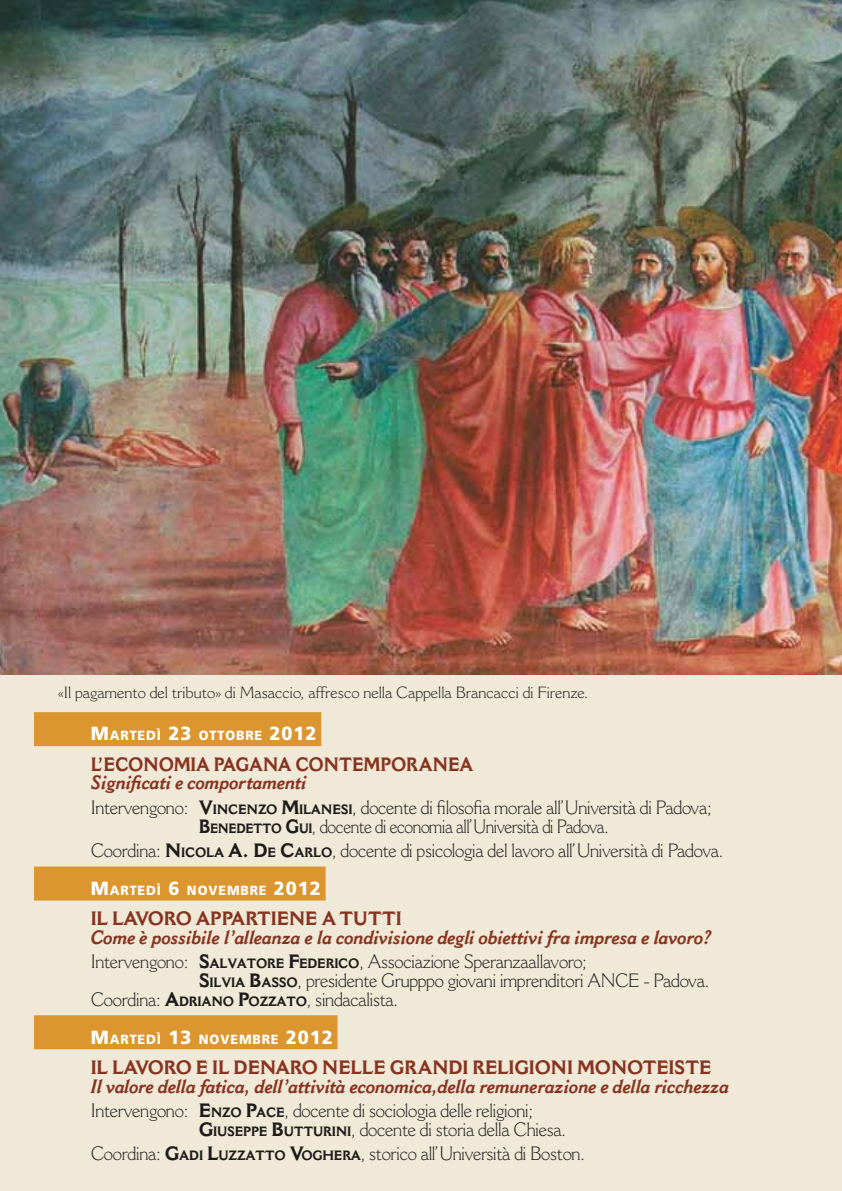
<style>
.page{position:relative;width:842px;height:1191px;background:#f0e9d7}
.page>*{position:absolute;margin:0;border:0;box-sizing:border-box;transform-origin:0 0}
.t1{font:300 19px/24.4px "Cantoria MT Std";letter-spacing:-.015em;color:#1c1b1a;scale:.95 1}
.t2{font:italic 700 19px/24.4px "Cantoria MT Std";letter-spacing:-.015em;color:#863420;scale:.95 1}
.t3{font:300 19px/24.4px "Cantoria MT Std";letter-spacing:-.015em;color:#1c1b1a;text-align:center;scale:.9 1}
.t4{font:700 19px "Cantoria MT Std";letter-spacing:.025em;color:#863420;scale:.95 1}
.t5{font:700 19px "Cantoria MT Std";letter-spacing:-.015em;color:#863420;scale:.9 1}
.t6{font:700 19px "Cantoria MT Std";letter-spacing:.2em;color:#863420;scale:.95 1}
.t7{font:300 16px "Cantoria MT Std";color:#1c1b1a}
.t8{font:900 13.4px "Frutiger LT Std";letter-spacing:.07em;color:#fff;scale:.95 1}
.s1{font-size:19px}
.s2{font-weight:700;font-style:italic;color:#863420}
.s3{font-weight:700}
.s4{font-weight:700;font-size:13.4px}
.s5{font-weight:300;font-style:normal;color:#1c1b1a}
.s6{font-style:normal;color:#1c1b1a}
.s7{font-style:normal;font-size:13.4px;color:#1c1b1a}
</style>
<div class="page">
<div style="left:34px;top:712px;width:287px;height:34px;background:#db9630"></div>
<div style="left:34px;top:866px;width:292px;height:34px;background:#db9630"></div>
<div style="left:34px;top:1015px;width:304px;height:34px;background:#db9630"></div>
<img style="left:0;top:0;width:842px;height:675px">
<p class="t7" style="left:58px;top:682px;width:532px">«Il pagamento del tributo» di Masaccio, affresco nella Cappella Brancacci di Firenze.</p>
<p class="t8" style="left:91px;top:727px;width:239px"><span class="s1">M</span>ARTEDÌ <span class="s1">23</span> OTTOBRE <span class="s1">2012</span></p>
<p class="t5" style="left:91px;top:752px;width:422px">L’ECONOMIA PAGANA CONTEMPORANEA</p>
<p class="t1" style="left:91px;top:770px;width:655px"><span class="s2">Significati e comportamenti<br></span>Intervengono: <span class="s3">V</span><span class="s4">INCENZO</span> <span class="s3">M</span><span class="s4">ILANESI</span>, docente di filosofia morale all’Università di Padova;</p>
<p class="t3" style="left:91px;top:814px;width:705px"><span class="s3">B</span><span class="s4">ENEDETTO</span> <span class="s3">G</span><span class="s4">UI</span>, docente di economia all’Università di Padova.<br>Coordina: <span class="s3">N</span><span class="s4">ICOLA</span> <span class="s3">A. D</span><span class="s4">E</span> <span class="s3">C</span><span class="s4">ARLO</span>, docente di psicologia del lavoro all’Università di Padova.</p>
<p class="t8" style="left:91px;top:882px;width:244px"><span class="s1">M</span>ARTEDÌ <span class="s1">6</span> NOVEMBRE <span class="s1">2012</span></p>
<p class="t6" style="left:91px;top:907px;width:329px">IL LAVORO APPARTIENE A TUTTI</p>
<p class="t2" style="left:91px;top:925px;width:655px">Come è possibile l’alleanza e la condivisione degli obiettivi fra impresa e lavoro?<br><span class="s5">Intervengono:</span> <span class="s6">S</span><span class="s7">ALVATORE</span> <span class="s6">F</span><span class="s7">EDERICO</span><span class="s5">, Associazione Speranzaallavoro;</span></p>
<p class="t1" style="left:91px;top:971px;width:653px;line-height:18.8px;text-indent:108px"><span class="s3">S</span><span class="s4">ILVIA</span> <span class="s3">B</span><span class="s4">ASSO</span>, presidente Grupppo giovani imprenditori ANCE - Padova.<br>Coordina: <span class="s3">A</span><span class="s4">DRIANO</span> <span class="s3">P</span><span class="s4">OZZATO</span>, sindacalista.</p>
<p class="t8" style="left:91px;top:1030px;width:256px"><span class="s1">M</span>ARTEDÌ <span class="s1">13</span> NOVEMBRE <span class="s1">2012</span></p>
<p class="t4" style="left:91px;top:1055px;width:655px">IL LAVORO E IL DENARO NELLE GRANDI RELIGIONI MONOTEISTE</p>
<p class="t2" style="left:91px;top:1073px;width:674px">Il valore della fatica, dell’attività economica,della remunerazione e della ricchezza<br><span class="s5">Intervengono:</span> <span class="s6">E</span><span class="s7">NZO</span> <span class="s6">P</span><span class="s7">ACE</span><span class="s5">, docente di sociologia delle religioni;</span></p>
<p class="t1" style="left:91px;top:1117px;width:522px;text-indent:108px"><span class="s3">G</span><span class="s4">IUSEPPE</span> <span class="s3">B</span><span class="s4">UTTURINI</span>, docente di storia della Chiesa.<br>Coordina: <span class="s3">G</span><span class="s4">ADI</span> <span class="s3">L</span><span class="s4">UZZATTO</span> <span class="s3">V</span><span class="s4">OGHERA</span>, storico all’Università di Boston.</p>
</div>
